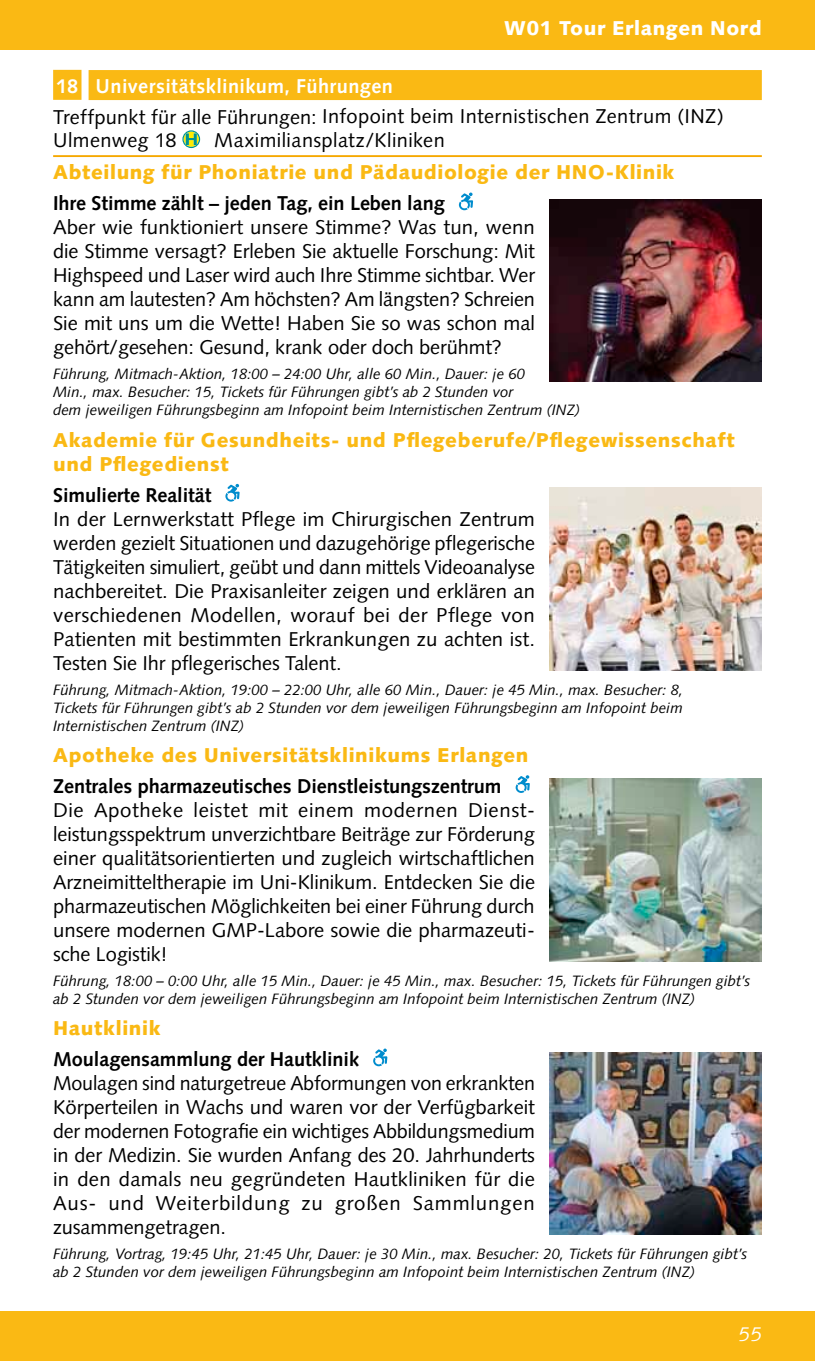
<style>
.page{position:relative;width:815px;height:1361px;background:#fff}
.page>*{position:absolute;margin:0;border:0;box-sizing:border-box;transform-origin:0 0}
.t1{font:20px/24px "Syntax LT Std";color:#000;text-align:justify}
.t2{font:900 20px/24px "Syntax LT Std";letter-spacing:.03em;color:#fab914}
.t3{font:700 20px "Syntax LT Std";letter-spacing:-.005em;color:#000}
.t4{font:20px/24px "Syntax LT Std";letter-spacing:.02em;color:#000}
.t5{font:700 20px "Syntax LT Std";letter-spacing:.02em;color:#fff}
.t6{font:900 20px "Syntax LT Std";letter-spacing:.03em;color:#fff}
.t7{font:italic 20px "Syntax LT Std";color:#fff}
.t8{font:italic 15px/18px "Syntax LT Std";color:#000}
</style>
<div class="page">
<div style="left:0;top:0;width:815px;height:50px;background:#fab914"></div>
<div style="left:0;top:1311px;width:815px;height:50px;background:#fab914"></div>
<div style="left:89px;top:70px;width:673px;height:30px;background:#fab914"></div>
<div style="left:53px;top:70px;width:28px;height:30px;background:#fab914"></div>
<hr style="left:53px;top:155px;width:709px;height:2px;background:#f6a800">
<svg style="left:182px;top:130px;width:18px;height:18px"></svg>
<svg style="left:459px;top:192px;width:14px;height:18px"></svg>
<svg style="left:225px;top:484px;width:15px;height:17px"></svg>
<svg style="left:516px;top:775px;width:14px;height:18px"></svg>
<svg style="left:373px;top:1048px;width:14px;height:18px"></svg>
<img style="left:549px;top:199px;width:213px;height:182px">
<img style="left:549px;top:487px;width:213px;height:183px">
<img style="left:549px;top:779px;width:213px;height:182px">
<img style="left:549px;top:1052px;width:213px;height:182px">
<p class="t6" style="left:504px;top:17px;width:259px">W01 Tour Erlangen Nord</p>
<p class="t5" style="left:56px;top:75px;width:338px">18 Universitätsklinikum, Führungen</p>
<p class="t4" style="left:53px;top:104px;width:672px">Treffpunkt für alle Führungen: Infopoint beim Internistischen Zentrum (INZ)<br>Ulmenweg 18</p>
<p class="t4" style="left:214px;top:128px;width:232px">Maximiliansplatz/Kliniken</p>
<p class="t2" style="left:53px;top:160px;width:623px">Abteilung für Phoniatrie und Pädaudiologie der HNO-Klinik</p>
<p class="t3" style="left:53px;top:192px;width:393px">Ihre Stimme zählt – jeden Tag, ein Leben lang</p>
<p class="t1" style="left:53px;top:215px;width:483px">Aber wie funktioniert unsere Stimme? Was tun, wenn die Stimme versagt? Erleben Sie aktuelle Forschung: Mit Highspeed und Laser wird auch Ihre Stimme sichtbar. Wer kann am lautesten? Am höchsten? Am längsten? Schreien Sie mit uns um die Wette! Haben Sie so was schon mal gehört/gesehen: Gesund, krank oder doch berühmt?</p>
<p class="t8" style="left:53px;top:365px;width:528px">Führung, Mitmach-Aktion, 18:00 – 24:00 Uhr, alle 60 Min., Dauer: je 60<br>Min., max. Besucher: 15, Tickets für Führungen gibt’s ab 2 Stunden vor<br>dem jeweiligen Führungsbeginn am Infopoint beim Internistischen Zentrum (INZ)</p>
<p class="t2" style="left:53px;top:428px;width:683px">Akademie für Gesundheits- und Pflegeberufe/Pflegewissenschaft und Pflegedienst</p>
<p class="t3" style="left:53px;top:483px;width:160px">Simulierte Realität</p>
<p class="t1" style="left:53px;top:507px;width:483px">In der Lernwerkstatt Pflege im Chirurgischen Zentrum werden gezielt Situationen und dazugehörige pflegerische Tätigkeiten simuliert, geübt und dann mittels Videoanalyse nachbereitet. Die Praxisanleiter zeigen und erklären an verschiedenen Modellen, worauf bei der Pflege von Patienten mit bestimmten Erkrankungen zu achten ist.<br>Testen Sie Ihr pflegerisches Talent.</p>
<p class="t8" style="left:53px;top:680px;width:632px;text-align:justify">Führung, Mitmach-Aktion, 19:00 – 22:00 Uhr, alle 60 Min., Dauer: je 45 Min., max. Besucher: 8, Tickets für Führungen gibt’s ab 2 Stunden vor dem jeweiligen Führungsbeginn am Infopoint beim Internistischen Zentrum (INZ)</p>
<p class="t2" style="left:53px;top:743px;width:477px">Apotheke des Universitätsklinikums Erlangen</p>
<p class="t3" style="left:53px;top:774px;width:450px">Zentrales pharmazeutisches Dienstleistungszentrum</p>
<p class="t1" style="left:53px;top:798px;width:484px">Die Apotheke leistet mit einem modernen Dienst&shy;leistungsspektrum unverzichtbare Beiträge zur Förderung einer qualitätsorientierten und zugleich wirtschaftlichen Arzneimitteltherapie im Uni-Klinikum. Entdecken Sie die pharmazeutischen Möglichkeiten bei einer Führung durch unsere modernen GMP-Labore sowie die pharmazeuti&shy;sche Logistik!</p>
<p class="t8" style="left:53px;top:972px;width:699px">Führung, 18:00 – 0:00 Uhr, alle 15 Min., Dauer: je 45 Min., max. Besucher: 15, Tickets für Führungen gibt’s ab 2 Stunden vor dem jeweiligen Führungsbeginn am Infopoint beim Internistischen Zentrum (INZ)</p>
<p class="t2" style="left:53px;top:1016px;width:109px">Hautklinik</p>
<p class="t3" style="left:53px;top:1048px;width:307px">Moulagensammlung der Hautklinik</p>
<p class="t1" style="left:53px;top:1071px;width:483px">Moulagen sind naturgetreue Abformungen von erkrankten Körperteilen in Wachs und waren vor der Verfügbarkeit der modernen Fotografie ein wichtiges Abbildungsmedium in der Medizin. Sie wurden Anfang des 20. Jahrhunderts in den damals neu gegründeten Hautkliniken für die Aus- und Weiterbildung zu großen Sammlungen zusammengetragen.</p>
<p class="t8" style="left:53px;top:1245px;width:696px">Führung, Vortrag, 19:45 Uhr, 21:45 Uhr, Dauer: je 30 Min., max. Besucher: 20, Tickets für Führungen gibt’s ab 2 Stunden vor dem jeweiligen Führungsbeginn am Infopoint beim Internistischen Zentrum (INZ)</p>
<p class="t7" style="left:739px;top:1322px;width:24px">55</p>
</div>
